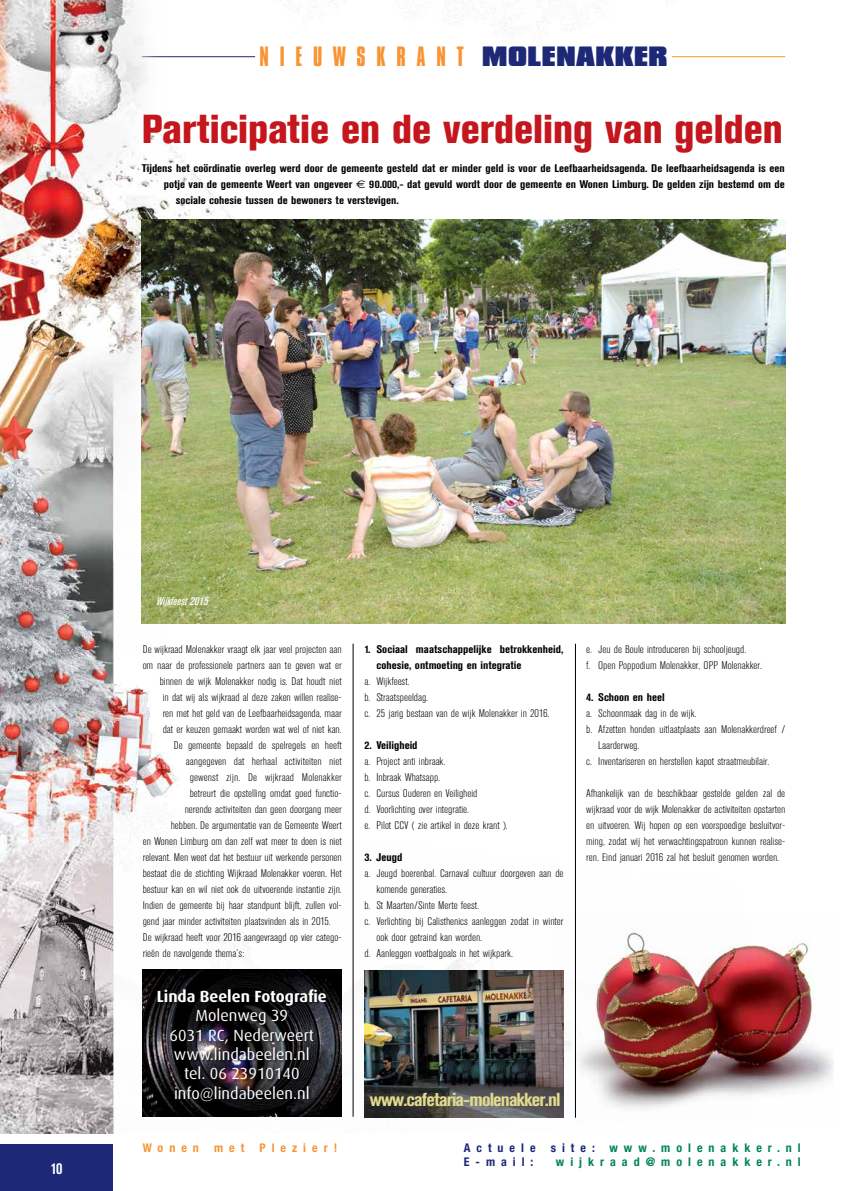
<style>
.page{position:relative;width:842px;height:1191px;background:#fff}
.page>*{position:absolute;margin:0;border:0;box-sizing:border-box;transform-origin:0 0}
.t1{font:800 condensed 40px "Akzidenz Grotesk BE";color:#c4161c}
.t2{font:24px "Compacta BT";letter-spacing:.45em;color:#f79433}
.t3{font:700 condensed 18.6px "Akzidenz Grotesk BE";letter-spacing:-.04em;color:#e2db8e;scale:1.15 1}
.t4{font:16.1px/19.4px "Dax";color:#fff;text-align:center}
.t5{font:700 16.1px "Dax";color:#fff}
.t6{font:700 condensed 16px "Akzidenz Grotesk BE";color:#fff}
.t7{font:700 condensed 12px "Helvetica Neue";letter-spacing:.5em;color:#008457}
.t8{font:700 condensed 12px "Helvetica Neue";letter-spacing:.5em;color:#f79433}
.t9{font:700 condensed 12px "Helvetica Neue";letter-spacing:.5em;color:#1d2877}
.t10{font:300 condensed 11px/16px "Akzidenz Grotesk BE";color:#000;scale:1.15 1}
.t11{font:700 condensed 11px/16px "Akzidenz Grotesk BE";color:#000;scale:1.15 1}
.t12{font:italic 500 condensed 11px "Akzidenz Grotesk BE";color:#fff;scale:1.15 1}
.s1{font-weight:900;color:#1d2877}
.s2{font-family:"Euro Sans";font-weight:400;font-stretch:normal}
.s3{color:#1d2877}
</style>
<div class="page">
<div style="left:0;top:1143px;width:113px;height:48px;background:#1d2877"></div>
<hr style="left:672px;top:56px;width:113px;height:1px;background:#f79433">
<img style="left:0;top:0;width:777px;height:1133px">
<img style="left:550px;top:911px;width:283px;height:213px">
<hr style="left:353px;top:643px;width:1px;height:473px;background:#000">
<img style="left:364px;top:970px;width:199px;height:147px">
<img style="left:142px;top:969px;width:199px;height:148px">
<div style="left:158px;top:989px;width:171px;height:114px;background:#000;opacity:.5"></div>
<hr style="left:575px;top:643px;width:1px;height:474px;background:#000">
<img style="left:142px;top:220px;width:643px;height:403px">
<h2 class="t2" style="left:259px;top:42px;width:410px">NIEUWSKRANT <span class="s1">MOLENAKKER</span></h2>
<h1 class="t1" style="left:142px;top:106px;width:643px">Participatie en de verdeling van gelden</h1>
<p class="t11" style="left:142px;top:161px;width:561px">Tijdens het coördinatie overleg werd door de gemeente gesteld dat er minder geld is voor de Leefbaarheidsagenda. De leefbaarheidsagenda is een</p>
<p class="t11" style="left:164px;top:177px;width:541px">potje van de gemeente Weert van ongeveer <span class="s2">€</span> 90.000,- dat gevuld wordt door de gemeente en Wonen Limburg. De gelden zijn bestemd om de</p>
<p class="t11" style="left:176px;top:193px;width:195px">sociale cohesie tussen de bewoners te verstevigen.</p>
<h3 class="t6" style="left:51px;top:1159px;width:13px">10</h3>
<p class="t12" style="left:157px;top:594px;width:46px">Wijkfeest 2015</p>
<p class="t10" style="left:143px;top:641px;width:175px">De wijkraad Molenakker vraagt elk jaar veel projecten aan</p>
<p class="t10" style="left:143px;top:657px;width:175px">om naar de professionele partners aan te geven wat er</p>
<p class="t10" style="left:160px;top:673px;width:160px">binnen de wijk Molenakker nodig is. Dat houdt niet</p>
<p class="t10" style="left:163px;top:689px;width:157px">in dat wij als wijkraad al deze zaken willen realise-</p>
<p class="t10" style="left:163px;top:705px;width:157px">ren met het geld van de Leefbaarheidsagenda, maar</p>
<p class="t10" style="left:163px;top:721px;width:157px">dat er keuzen gemaakt worden wat wel of niet kan.</p>
<p class="t10" style="left:174px;top:737px;width:148px">De gemeente bepaald de spelregels en heeft</p>
<p class="t10" style="left:186px;top:753px;width:137px">aangegeven dat herhaal activiteiten niet</p>
<p class="t10" style="left:190px;top:769px;width:134px">gewenst zijn. De wijkraad Molenakker</p>
<p class="t10" style="left:190px;top:785px;width:134px">betreurt die opstelling omdat goed functio-</p>
<p class="t10" style="left:185px;top:801px;width:138px">nerende activiteiten dan geen doorgang meer</p>
<p class="t10" style="left:171px;top:817px;width:150px">hebben. De argumentatie van de Gemeente Weert</p>
<p class="t10" style="left:143px;top:833px;width:175px">en Wonen Limburg om dan zelf wat meer te doen is niet</p>
<p class="t10" style="left:143px;top:849px;width:175px">relevant. Men weet dat het bestuur uit werkende personen</p>
<p class="t10" style="left:143px;top:865px;width:175px">bestaat die de stichting Wijkraad Molenakker voeren. Het</p>
<p class="t10" style="left:143px;top:881px;width:175px">bestuur kan en wil niet ook de uitvoerende instantie zijn.</p>
<p class="t10" style="left:143px;top:897px;width:175px">Indien de gemeente bij haar standpunt blijft, zullen vol-</p>
<p class="t10" style="left:143px;top:913px;width:165px">gend jaar minder activiteiten plaatsvinden als in 2015.</p>
<p class="t10" style="left:143px;top:929px;width:175px">De wijkraad heeft voor 2016 aangevraagd op vier catego-</p>
<p class="t10" style="left:143px;top:945px;width:90px">rieën de navolgende thema’s:</p>
<h3 class="t5" style="left:157px;top:987px;width:172px">Linda Beelen Fotografie</h3>
<h3 class="t4" style="left:170px;top:1006px;width:146px">Molenweg 39<br>6031 RC, Nederweert www.lindabeelen.nl tel. 06 23910140 info@lindabeelen.nl</h3>
<p class="t11" style="left:376px;top:641px;width:164px;text-indent:-12px">1. Sociaal maatschappelijke betrokkenheid, cohesie, ontmoeting en integratie</p>
<p class="t10" style="left:364px;top:673px;width:162px">a. Wijkfeest.<br>b. Straatspeeldag.<br>c. 25 jarig bestaan van de wijk Molenakker in 2016.</p>
<p class="t11" style="left:364px;top:737px;width:48px">2. Veiligheid</p>
<p class="t10" style="left:364px;top:753px;width:126px">a. Project anti inbraak.<br>b. Inbraak Whatsapp.<br>c. Cursus Ouderen en Veiligheid<br>d. Voorlichting over integratie.<br>e. Pilot CCV ( zie artikel in deze krant ).</p>
<p class="t11" style="left:364px;top:849px;width:34px">3. Jeugd</p>
<p class="t10" style="left:364px;top:865px;width:175px">a. Jeugd boerenbal. Carnaval cultuur doorgeven aan de</p>
<p class="t10" style="left:376px;top:881px;width:63px">komende generaties.</p>
<p class="t10" style="left:364px;top:897px;width:101px">b. St Maarten/Sinte Merte feest.</p>
<p class="t10" style="left:364px;top:913px;width:175px">c. Verlichting bij Calisthenics aanleggen zodat in winter</p>
<p class="t10" style="left:376px;top:929px;width:93px">ook door getraind kan worden.</p>
<p class="t10" style="left:364px;top:945px;width:131px">d. Aanleggen voetbalgoals in het wijkpark.</p>
<p class="t10" style="left:586px;top:641px;width:154px">e. Jeu de Boule introduceren bij schooljeugd.<br>f. Open Poppodium Molenakker, OPP Molenakker.</p>
<p class="t11" style="left:586px;top:689px;width:70px">4. Schoon en heel</p>
<p class="t10" style="left:586px;top:705px;width:97px">a. Schoonmaak dag in de wijk.</p>
<p class="t10" style="left:586px;top:721px;width:175px">b. Afzetten honden uitlaatplaats aan Molenakkerdreef /</p>
<p class="t10" style="left:598px;top:737px;width:37px">Laarderweg.</p>
<p class="t10" style="left:586px;top:753px;width:161px">c. Inventariseren en herstellen kapot straatmeubilair.</p>
<p class="t10" style="left:586px;top:785px;width:175px;text-align:justify">Afhankelijk van de beschikbaar gestelde gelden zal de wijkraad voor de wijk Molenakker de activiteiten opstarten en uitvoeren. Wij hopen op een voorspoedige besluitvor&shy;ming, zodat wij het verwachtingspatroon kunnen realise&shy;ren. Eind januari 2016 zal het besluit genomen worden.</p>
<h3 class="t3" style="left:370px;top:1088px;width:167px">www.cafetaria-molenakker.nl</h3>
<p class="t8" style="left:143px;top:1140px;width:58px">Wonen</p>
<p class="t8" style="left:214px;top:1140px;width:32px">met</p>
<p class="t8" style="left:259px;top:1140px;width:79px">Plezier!</p>
<p class="t9" style="left:464px;top:1140px;width:73px">Actuele</p>
<p class="t7" style="left:551px;top:1140px;width:252px"><span class="s3">site:</span> www.molenakker.nl</p>
<p class="t9" style="left:464px;top:1154px;width:71px">E-mail:</p>
<p class="t7" style="left:556px;top:1154px;width:246px">wijkraad@molenakker.nl</p>
</div>
